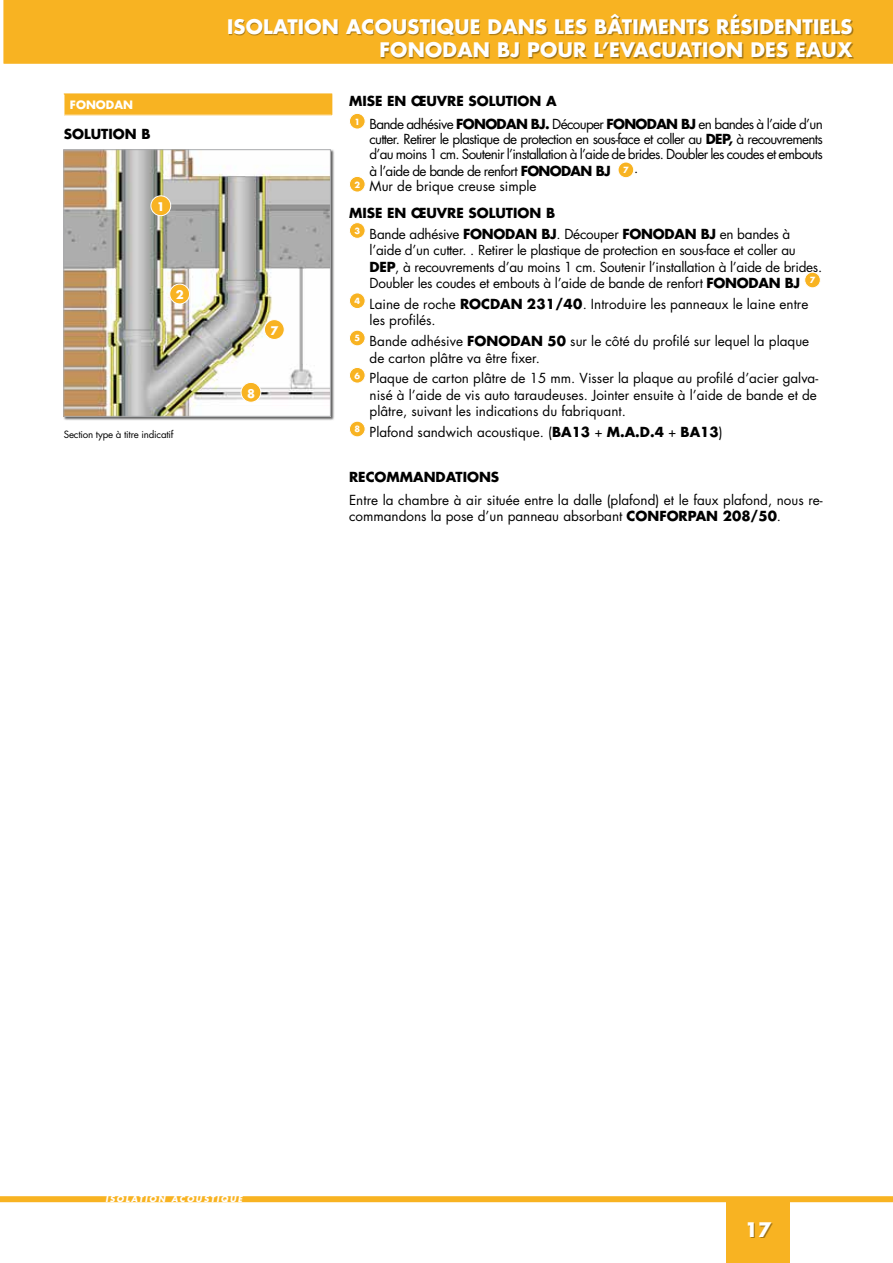
<style>
.page{position:relative;width:893px;height:1263px;background:#fff}
.page>*{position:absolute;margin:0;border:0;box-sizing:border-box;transform-origin:0 0}
.t1{font:700 19.5px "Futura Std";letter-spacing:.01em;color:#fff}
.t2{font:13.5px/16.5px "Futura Std";color:#000}
.t3{font:13.5px/16.5px "Futura Std";letter-spacing:-.02em;color:#000}
.t4{font:13.5px/23.7px "Futura Std";letter-spacing:-.05em;color:#000}
.t5{font:700 13.5px/20.7px "Futura Std";color:#000}
.t6{font:700 11.55px "Futura Std";color:#fff}
.t7{font:700 11.25px "Futura Std";color:#fff}
.t8{font:9.75px "Futura Std";letter-spacing:-.02em;color:#000}
.t9{font:italic 700 8.25px "Futura Std";letter-spacing:.2em;color:#fff}
.s1{font-weight:700}
.s2{font-weight:400}
</style>
<div class="page">
<div style="left:726px;top:1199px;width:64px;height:64px;background:#f8b322"></div>
<div style="left:749px;top:1223px;width:24px;height:15px;background:#000;opacity:.35"></div>
<div style="left:0;top:1196px;width:893px;height:6px;background:#f8b322"></div>
<div style="left:349px;top:113px;width:16px;height:16px;background:#f8b322;border-radius:50%"></div>
<div style="left:349px;top:113px;width:16px;height:16px;border:1px solid #fff;border-radius:50%"></div>
<div style="left:618px;top:162px;width:16px;height:16px;background:#f8b322;border-radius:50%"></div>
<div style="left:618px;top:162px;width:16px;height:16px;border:1px solid #fff;border-radius:50%"></div>
<div style="left:349px;top:176px;width:16px;height:16px;background:#f8b322;border-radius:50%"></div>
<div style="left:349px;top:176px;width:16px;height:16px;border:1px solid #fff;border-radius:50%"></div>
<div style="left:349px;top:223px;width:16px;height:15px;background:#f8b322;border-radius:50%"></div>
<div style="left:349px;top:222px;width:16px;height:17px;border:1px solid #fff;border-radius:50%"></div>
<div style="left:805px;top:272px;width:15px;height:16px;background:#f8b322;border-radius:50%"></div>
<div style="left:804px;top:272px;width:17px;height:16px;border:1px solid #fff;border-radius:50%"></div>
<div style="left:349px;top:293px;width:16px;height:16px;background:#f8b322;border-radius:50%"></div>
<div style="left:349px;top:293px;width:16px;height:16px;border:1px solid #fff;border-radius:50%"></div>
<div style="left:349px;top:330px;width:16px;height:16px;background:#f8b322;border-radius:50%"></div>
<div style="left:349px;top:330px;width:16px;height:16px;border:1px solid #fff;border-radius:50%"></div>
<div style="left:349px;top:367px;width:16px;height:16px;background:#f8b322;border-radius:50%"></div>
<div style="left:349px;top:367px;width:16px;height:16px;border:1px solid #fff;border-radius:50%"></div>
<div style="left:349px;top:421px;width:16px;height:16px;background:#f8b322;border-radius:50%"></div>
<div style="left:349px;top:421px;width:16px;height:16px;border:1px solid #fff;border-radius:50%"></div>
<div style="left:64px;top:94px;width:268px;height:21px;background:#f8b322"></div>
<svg style="left:64px;top:95px;width:1px;height:20px"></svg>
<div style="left:64px;top:149px;width:271px;height:272px;background:#000;opacity:.6"></div>
<img style="left:63px;top:149px;width:268px;height:268px">
<div style="left:241px;top:382px;width:20px;height:20px;background:#f8b322;border-radius:50%"></div>
<div style="left:241px;top:382px;width:20px;height:21px;border:1px solid #fff;border-radius:50%"></div>
<div style="left:264px;top:320px;width:20px;height:19px;background:#f8b322;border-radius:50%"></div>
<div style="left:264px;top:319px;width:21px;height:21px;border:1px solid #fff;border-radius:50%"></div>
<div style="left:170px;top:284px;width:20px;height:20px;background:#f8b322;border-radius:50%"></div>
<div style="left:169px;top:284px;width:21px;height:20px;border:1px solid #fff;border-radius:50%"></div>
<div style="left:151px;top:196px;width:20px;height:20px;background:#f8b322;border-radius:50%"></div>
<div style="left:151px;top:195px;width:20px;height:21px;border:1px solid #fff;border-radius:50%"></div>
<div style="left:3px;top:0;width:890px;height:64px;background:#f8b322"></div>
<div style="left:229px;top:15px;width:624px;height:44px;background:#000;opacity:.35"></div>
<p class="t7" style="left:70px;top:97px;width:65px">FONODAN</p>
<p class="t5" style="left:64px;top:123px;width:88px">SOLUTION B</p>
<p class="t6" style="left:157px;top:199px;width:9px">1</p>
<p class="t6" style="left:176px;top:287px;width:9px">2</p>
<p class="t8" style="left:64px;top:429px;width:111px">Section type à titre indicatif</p>
<p class="t1" style="left:227px;top:14px;width:381px">ISOLATION ACOUSTIQUE DANS LES BÂTIMENTS</p>
<p class="t1" style="left:716px;top:14px;width:13px">RÉSIDENTIELS</p>
<p class="t1" style="left:379px;top:37px;width:17px">FONODAN</p>
<p class="t1" style="left:497px;top:37px;width:46px">BJ POUR</p>
<p class="t1" style="left:593px;top:37px;width:31px">L’EVACUATION</p>
<p class="t1" style="left:750px;top:37px;width:13px">DES</p>
<p class="t1" style="left:795px;top:37px;width:15px">EAUX</p>
<p class="t6" style="left:270px;top:323px;width:9px">7</p>
<p class="t6" style="left:247px;top:386px;width:9px">8</p>
<p class="t4" style="left:354px;top:89px;width:470px;text-indent:-5px"><span class="s1">MISE EN ŒUVRE SOLUTION A<br></span><sup>1</sup> Bande adhésive <span class="s1">FONODAN BJ.</span> Découper <span class="s1">FONODAN BJ</span> en bandes à l’aide d’un</p>
<p class="t4" style="left:369px;top:132px;width:455px;line-height:15px">cutter. Retirer le plastique de protection en sous-face et coller au <span class="s1">DEP,</span> à recouvrements d’au moins 1 cm. Soutenir l’installation à l’aide de brides. Doubler les coudes et embouts</p>
<p class="t2" style="left:354px;top:164px;width:285px;line-height:15px;text-indent:15px">à l’aide de bande de renfort <span class="s1">FONODAN BJ</span> <sup>7</sup> .<br><sup>2</sup> Mur de brique creuse simple</p>
<p class="t5" style="left:354px;top:202px;width:437px;text-indent:-5px">MISE EN ŒUVRE SOLUTION B<br><sup>3</sup> <span class="s2">Bande adhésive</span> FONODAN BJ<span class="s2">. Découper</span> FONODAN BJ <span class="s2">en bandes à</span></p>
<p class="t3" style="left:370px;top:242px;width:454px">l’aide d’un cutter. . Retirer le plastique de protection en sous-face et coller au<br><span class="s1">DEP</span>, à recouvrements d’au moins 1 cm. Soutenir l’installation à l’aide de brides.<br>Doubler les coudes et embouts à l’aide de bande de renfort <span class="s1">FONODAN BJ</span> <sup>7</sup></p>
<p class="t2" style="left:370px;top:296px;width:440px;text-indent:-15px"><sup>4</sup> Laine de roche <span class="s1">ROCDAN 231/40</span>. Introduire les panneaux le laine entre les profilés.</p>
<p class="t2" style="left:370px;top:333px;width:441px;text-indent:-15px"><sup>5</sup> Bande adhésive <span class="s1">FONODAN 50</span> sur le côté du profilé sur lequel la plaque de carton plâtre va être fixer.</p>
<p class="t3" style="left:370px;top:370px;width:450px;text-align:justify;text-indent:-15px"><sup>6</sup> Plaque de carton plâtre de 15 mm. Visser la plaque au profilé d’acier galva&shy;nisé à l’aide de vis auto taraudeuses. Jointer ensuite à l’aide de bande et de plâtre, suivant les indications du fabriquant.</p>
<p class="t2" style="left:354px;top:424px;width:370px"><sup>8</sup> Plafond sandwich acoustique. (<span class="s1">BA13</span> + <span class="s1">M.A.D.4</span> + <span class="s1">BA13</span>)</p>
<p class="t2" style="left:349px;top:466px;width:475px;line-height:23px"><span class="s1">RECOMMANDATIONS<br></span>Entre la chambre à air située entre la dalle (plafond) et le faux plafond, nous re-</p>
<p class="t2" style="left:349px;top:508px;width:433px">commandons la pose d’un panneau absorbant <span class="s1">CONFORPAN 208/50</span>.</p>
<p class="t9" style="left:105px;top:1194px;width:138px">ISOLATION ACOUSTIQUE</p>
<p class="t1" style="left:745px;top:1216px;width:28px">17</p>
</div>
